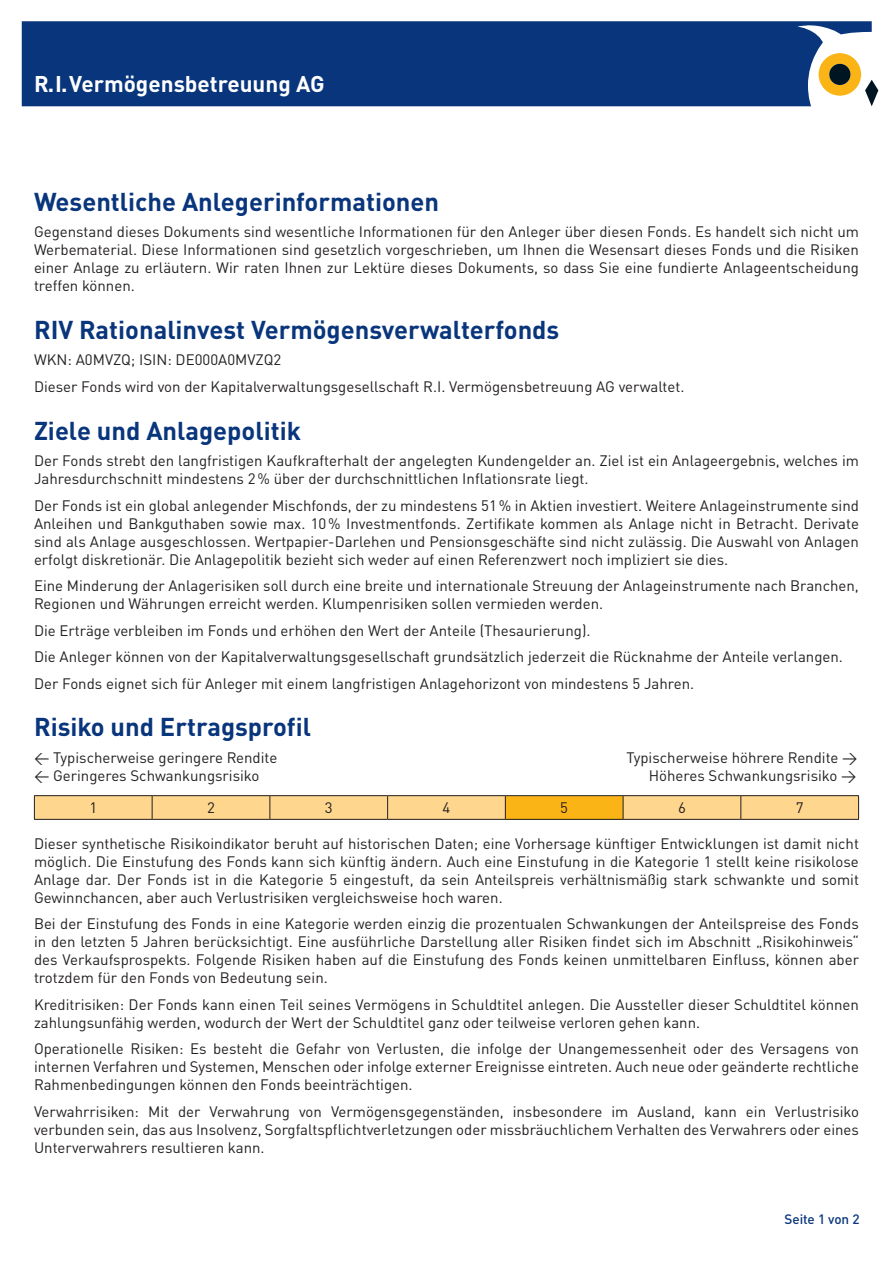
<style>
.page{position:relative;width:893px;height:1263px;background:#fff}
.page>*{position:absolute;margin:0;border:0;box-sizing:border-box;transform-origin:0 0}
.t1{font:700 25.5px "DINOT";color:#08357c}
.t2{font:700 22.5px "DINOT";color:#fff}
.t3{font:15px/18px "DINOT";color:#231f20;text-align:justify}
.Kasten_Copy{font:500 13.5px "DINOT";letter-spacing:-.005em;color:#08357c}
</style>
<div class="page">
<hr style="left:34px;top:795px;width:118px;height:1px;background:#231f20">
<hr style="left:152px;top:795px;width:118px;height:1px;background:#231f20">
<hr style="left:270px;top:795px;width:118px;height:1px;background:#231f20">
<hr style="left:388px;top:795px;width:117px;height:1px;background:#231f20">
<hr style="left:505px;top:795px;width:118px;height:1px;background:#231f20">
<hr style="left:623px;top:795px;width:118px;height:1px;background:#231f20">
<hr style="left:741px;top:795px;width:118px;height:1px;background:#231f20">
<svg style="left:34px;top:796px;width:825px;height:23px;background:#f8cd7a"></svg>
<hr style="left:34px;top:819px;width:118px;height:1px;background:#231f20">
<hr style="left:152px;top:819px;width:118px;height:1px;background:#231f20">
<hr style="left:270px;top:819px;width:118px;height:1px;background:#231f20">
<hr style="left:388px;top:819px;width:117px;height:1px;background:#231f20">
<hr style="left:505px;top:819px;width:118px;height:1px;background:#231f20">
<hr style="left:623px;top:819px;width:118px;height:1px;background:#231f20">
<hr style="left:741px;top:819px;width:118px;height:1px;background:#231f20">
<div style="left:22px;top:21px;width:850px;height:85px;background:#08357c"></div>
<svg style="left:819px;top:53px;width:59px;height:53px"></svg>
<p class="t2" style="left:35px;top:67px;width:292px">R.I.Vermögensbetreuung AG</p>
<p class="t1" style="left:34px;top:182px;width:407px">Wesentliche Anlegerinformationen</p>
<p class="t3" style="left:34px;top:222px;width:826px">Gegenstand dieses Dokuments sind wesentliche Informationen für den Anleger über diesen Fonds. Es handelt sich nicht um Werbematerial. Diese Informationen sind gesetzlich vorgeschrieben, um Ihnen die Wesensart dieses Fonds und die Risiken einer Anlage zu erläutern. Wir raten Ihnen zur Lektüre dieses Dokuments, so dass Sie eine fundierte Anlageentscheidung treffen können.</p>
<p class="t1" style="left:34px;top:310px;width:527px">RIV Rationalinvest Vermögensverwalterfonds</p>
<p class="t3" style="left:34px;top:350px;width:249px">WKN: A0MVZQ; ISIN: DE000A0MVZQ2</p>
<p class="t3" style="left:34px;top:376px;width:652px">Dieser Fonds wird von der Kapitalverwaltungsgesellschaft R.I. Vermögensbetreuung AG verwaltet.</p>
<p class="t1" style="left:34px;top:410px;width:268px">Ziele und Anlagepolitik</p>
<p class="t3" style="left:34px;top:450px;width:826px">Der Fonds strebt den langfristigen Kaufkrafterhalt der angelegten Kundengelder an. Ziel ist ein Anlageergebnis, welches im<br>Jahresdurchschnitt mindestens 2% über der durchschnittlichen Inflationsrate liegt.</p>
<p class="t3" style="left:34px;top:495px;width:826px">Der Fonds ist ein global anlegender Mischfonds, der zu mindestens 51% in Aktien investiert. Weitere Anlageinstrumente sind Anleihen und Bankguthaben sowie max. 10% Investmentfonds. Zertifikate kommen als Anlage nicht in Betracht. Derivate sind als Anlage ausgeschlossen. Wertpapier-Darlehen und Pensionsgeschäfte sind nicht zulässig. Die Auswahl von Anlagen erfolgt diskretionär. Die Anlagepolitik bezieht sich weder auf einen Referenzwert noch impliziert sie dies.</p>
<p class="t3" style="left:34px;top:575px;width:826px">Eine Minderung der Anlagerisiken soll durch eine breite und internationale Streuung der Anlageinstrumente nach Branchen,<br>Regionen und Währungen erreicht werden. Klumpenrisiken sollen vermieden werden.</p>
<p class="t3" style="left:34px;top:620px;width:558px">Die Erträge verbleiben im Fonds und erhöhen den Wert der Anteile (Thesaurierung).</p>
<p class="t3" style="left:34px;top:646px;width:810px">Die Anleger können von der Kapitalverwaltungsgesellschaft grundsätzlich jederzeit die Rücknahme der Anteile verlangen.</p>
<p class="t3" style="left:34px;top:673px;width:662px">Der Fonds eignet sich für Anleger mit einem langfristigen Anlagehorizont von mindestens 5 Jahren.</p>
<p class="t1" style="left:34px;top:707px;width:278px">Risiko und Ertragsprofil</p>
<p class="t3" style="left:34px;top:747px;width:245px">← Typischerweise geringere Rendite</p>
<p class="t3" style="left:626px;top:747px;width:233px">Typischerweise höhrere Rendite →</p>
<p class="t3" style="left:34px;top:765px;width:227px">← Geringeres Schwankungsrisiko</p>
<p class="t3" style="left:649px;top:765px;width:209px">Höheres Schwankungsrisiko →</p>
<p class="t3" style="left:89px;top:797px;width:9px">1</p>
<p class="t3" style="left:207px;top:797px;width:9px">2</p>
<p class="t3" style="left:325px;top:797px;width:9px">3</p>
<p class="t3" style="left:443px;top:797px;width:9px">4</p>
<p class="t3" style="left:560px;top:797px;width:9px">5</p>
<p class="t3" style="left:678px;top:797px;width:9px">6</p>
<p class="t3" style="left:796px;top:797px;width:9px">7</p>
<p class="t3" style="left:34px;top:833px;width:826px">Dieser synthetische Risikoindikator beruht auf historischen Daten; eine Vorhersage künftiger Entwicklungen ist damit nicht möglich. Die Einstufung des Fonds kann sich künftig ändern. Auch eine Einstufung in die Kategorie 1 stellt keine risikolose Anlage dar. Der Fonds ist in die Kategorie 5 eingestuft, da sein Anteilspreis verhältnismäßig stark schwankte und somit Gewinnchancen, aber auch Verlustrisiken vergleichsweise hoch waren.</p>
<p class="t3" style="left:34px;top:913px;width:826px">Bei der Einstufung des Fonds in eine Kategorie werden einzig die prozentualen Schwankungen der Anteilspreise des Fonds in den letzten 5 Jahren berücksichtigt. Eine ausführliche Darstellung aller Risiken findet sich im Abschnitt „Risikohinweis“ des Verkaufsprospekts. Folgende Risiken haben auf die Einstufung des Fonds keinen unmittelbaren Einfluss, können aber trotzdem für den Fonds von Bedeutung sein.</p>
<p class="t3" style="left:34px;top:994px;width:826px">Kreditrisiken: Der Fonds kann einen Teil seines Vermögens in Schuldtitel anlegen. Die Aussteller dieser Schuldtitel können zahlungsunfähig werden, wodurch der Wert der Schuldtitel ganz oder teilweise verloren gehen kann.</p>
<p class="t3" style="left:34px;top:1038px;width:826px">Operationelle Risiken: Es besteht die Gefahr von Verlusten, die infolge der Unangemessenheit oder des Versagens von internen Verfahren und Systemen, Menschen oder infolge externer Ereignisse eintreten. Auch neue oder geänderte rechtliche Rahmenbedingungen können den Fonds beeinträchtigen.</p>
<p class="t3" style="left:34px;top:1101px;width:826px">Verwahrrisiken: Mit der Verwahrung von Vermögensgegenständen, insbesondere im Ausland, kann ein Verlustrisiko verbunden sein, das aus Insolvenz, Sorgfaltspflichtverletzungen oder missbräuchlichem Verhalten des Verwahrers oder eines Unterverwahrers resultieren kann.</p>
<p class="Kasten_Copy" style="left:784px;top:1209px;width:77px">Seite 1 von 2</p>
</div>
